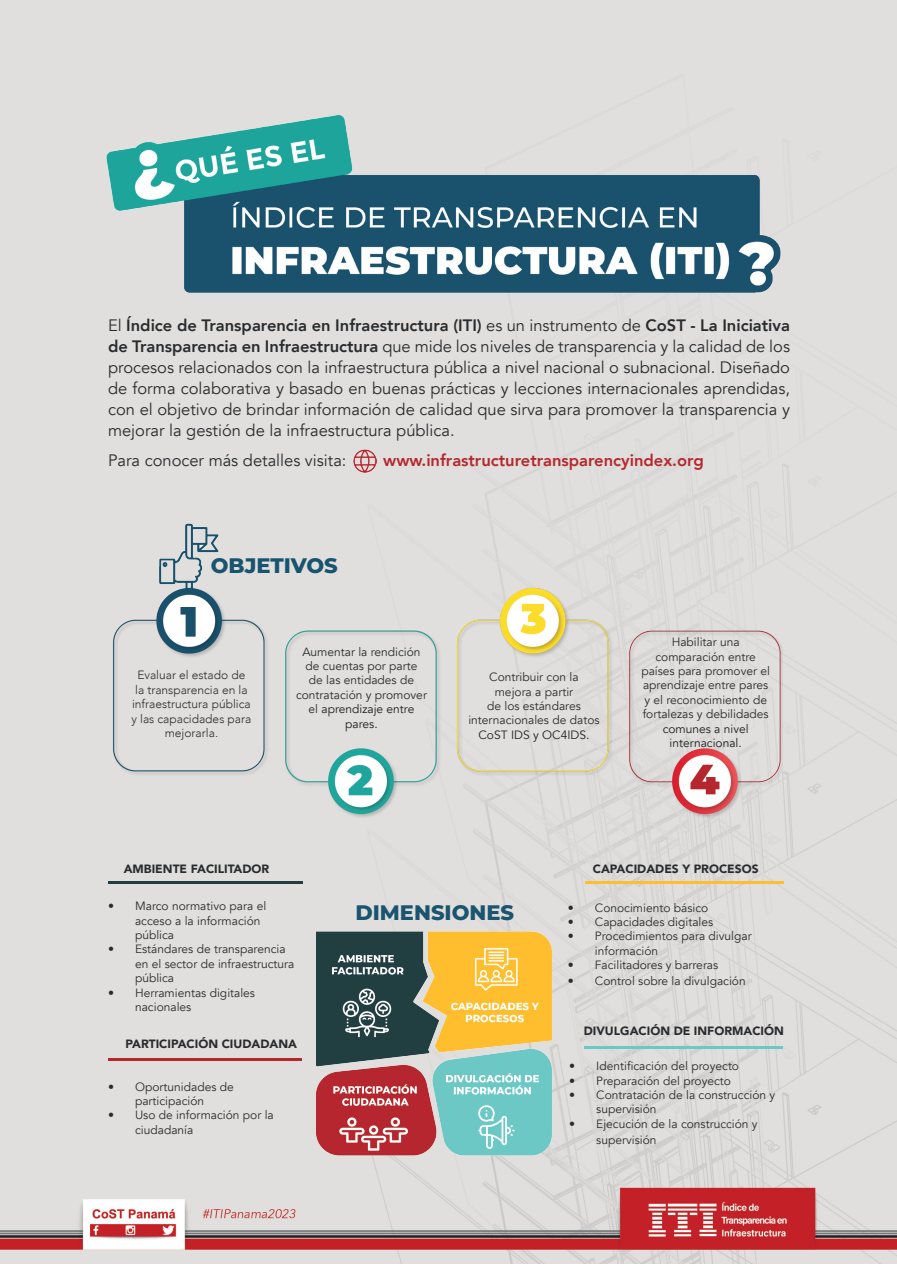
<style>
.page{position:relative;width:897px;height:1264px;background:#fff}
.page>*{position:absolute;margin:0;border:0;box-sizing:border-box;transform-origin:0 0}
.t1{font:800 21px "Montserrat";color:#1a546e}
.t2{font:800 21px "Montserrat";color:#19546f}
.t3{font:16.5px/21px "Avenir";color:#292c2f;text-align:justify}
.t4{font:800 16.5px "Avenir";color:#b5272d}
.t5{font:12px/14.4px "Avenir";color:#292c2f}
.t6{font:300 12px/14.4px "Avenir";color:#292c2f;text-align:center}
.t7{font:900 12px "Avenir";color:#292c2f}
.t8{font:12px/14.4px "Avenir";color:#231f20;text-align:center}
.s1{font-weight:800}
.s2{color:#231f20}
</style>
<div class="page">
<img style="left:0;top:0;width:896px;height:1264px">
<img style="left:112px;top:520px;width:670px;height:304px">
<hr style="left:585px;top:881px;width:199px;height:3px;background:#febe2e">
<hr style="left:584px;top:1045px;width:198px;height:3px;background:#6ac8c5">
<hr style="left:108px;top:881px;width:194px;height:3px;background:#223d40">
<hr style="left:108px;top:1058px;width:194px;height:3px;background:#b5272b">
<img style="left:311px;top:929px;width:245px;height:234px">
<img style="left:99px;top:113px;width:688px;height:185px">
<img style="left:353px;top:450px;width:23px;height:23px">
<p class="t3" style="left:108px;top:315px;width:683px">El <span class="s1">Índice de Transparencia en Infraestructura (ITI)</span> es un instrumento de <span class="s1">CoST - La Iniciativa de Transparencia en Infraestructura</span> que mide los niveles de transparencia y la calidad de los procesos relacionados con la infraestructura pública a nivel nacional o subnacional. Diseñado de forma colaborativa y basado en buenas prácticas y lecciones internacionales aprendidas, con el objetivo de brindar información de calidad que sirva para promover la transparencia y mejorar la gestión de la infraestructura pública.</p>
<h2 class="t3" style="left:108px;top:450px;width:240px">Para conocer más detalles visita:</h2>
<h2 class="t4" style="left:383px;top:448px;width:322px">www.infrastructuretransparencyindex.org</h2>
<h1 class="t2" style="left:211px;top:550px;width:129px">OBJETIVOS</h1>
<p class="t6" style="left:131px;top:668px;width:121px">Evaluar el estado de la transparencia en la infraestructura pública y las capacidades para mejorarla.</p>
<p class="t5" style="left:296px;top:644px;width:132px;text-align:center">Aumentar la rendición de cuentas por parte<br>de las entidades de contratación y promover el <span class="s2">aprendizaje entre pares.</span></p>
<p class="t5" style="left:468px;top:670px;width:133px;text-align:center">Contribuir con la<br>mejora a partir<br>de los estándares internacionales de datos</p>
<p class="t8" style="left:478px;top:727px;width:112px">CoST IDS y OC4IDS.</p>
<p class="t5" style="left:641px;top:635px;width:130px;text-align:center">Habilitar una comparación entre países para promover el aprendizaje entre pares y el reconocimiento de fortalezas y debilidades</p>
<p class="t8" style="left:662px;top:721px;width:88px">comunes a nivel internacional.</p>
<p class="t7" style="left:124px;top:858px;width:147px">AMBIENTE FACILITADOR</p>
<p class="t7" style="left:592px;top:858px;width:167px">CAPACIDADES Y PROCESOS</p>
<h1 class="t1" style="left:355px;top:897px;width:160px">DIMENSIONES</h1>
<p class="t5" style="left:135px;top:899px;width:133px;text-indent:-27px">• Marco normativo para el acceso a la información pública</p>
<p class="t5" style="left:135px;top:942px;width:161px;text-indent:-27px">• Estándares de transparencia en el sector de infraestructura pública</p>
<p class="t5" style="left:135px;top:985px;width:121px;text-indent:-27px">• Herramientas digitales nacionales</p>
<p class="t5" style="left:568px;top:900px;width:142px">• Conocimiento básico</p>
<p class="t5" style="left:568px;top:915px;width:147px">• Capacidades digitales</p>
<p class="t5" style="left:595px;top:929px;width:158px;text-indent:-27px">• Procedimientos para divulgar información</p>
<p class="t5" style="left:568px;top:958px;width:152px">• Facilitadores y barreras</p>
<p class="t5" style="left:568px;top:974px;width:179px">• Control sobre la divulgación</p>
<p class="t7" style="left:126px;top:1033px;width:173px">PARTICIPACIÓN CIUDADANA</p>
<p class="t5" style="left:108px;top:1079px;width:127px;text-align:center">• Oportunidades de participación</p>
<p class="t5" style="left:135px;top:1108px;width:140px;text-indent:-27px">• Uso de información por la ciudadanía</p>
<p class="t7" style="left:583px;top:1021px;width:201px">DIVULGACIÓN DE INFORMACIÓN</p>
<p class="t5" style="left:569px;top:1059px;width:171px">• Identificación del proyecto</p>
<p class="t5" style="left:569px;top:1073px;width:163px">• Preparación del proyecto</p>
<p class="t5" style="left:596px;top:1088px;width:180px;text-indent:-27px">• Contratación de la construcción y supervisión</p>
<p class="t5" style="left:596px;top:1116px;width:163px;line-height:16.2px;text-indent:-27px">• Ejecución de la construcción y supervisión</p>
</div>
